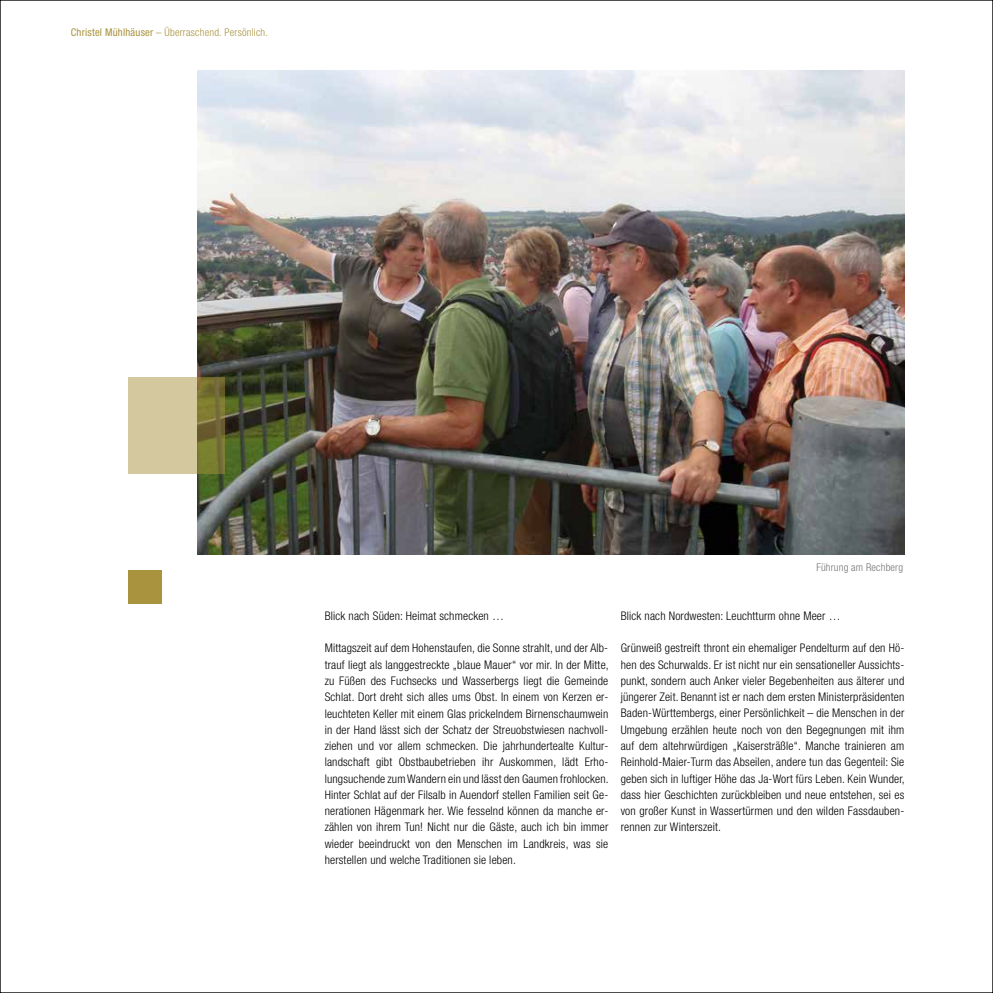
<style>
.page{position:relative;width:993px;height:993px;background:#fff}
.page>*{position:absolute;margin:0;border:0;box-sizing:border-box;transform-origin:0 0}
.t1{font:300 condensed 11.88px/16.2px "Helvetica Neue LT Std";letter-spacing:.015em;color:#000;text-align:justify}
.t2{font:300 condensed 10.62px "Helvetica Neue LT Std";letter-spacing:.02em;color:#a9933e}
.t3{font:300 condensed 10.62px "Helvetica Neue LT Std";letter-spacing:.015em;color:#757574}
.s1{font-weight:400}
</style>
<div class="page">
<img style="left:198px;top:71px;width:706px;height:483px">
<svg style="left:128px;top:377px;width:96px;height:96px;background:#bab180"></svg>
<div style="left:128px;top:569px;width:34px;height:34px;background:#a9933e"></div>
<p class="t2" style="left:71px;top:26px;width:198px"><span class="s1">Christel Mühlhäuser</span> – Überraschend. Persönlich.</p>
<p class="t3" style="left:816px;top:561px;width:88px">Führung am Rechberg</p>
<p class="t1" style="left:324px;top:607px;width:181px">Blick nach Süden: Heimat schmecken …</p>
<p class="t1" style="left:324px;top:640px;width:285px">Mittagszeit auf dem Hohenstaufen, die Sonne strahlt, und der Alb&shy;trauf liegt als langgestreckte „blaue Mauer“ vor mir. In der Mitte, zu Füßen des Fuchsecks und Wasserbergs liegt die Gemeinde Schlat. Dort dreht sich alles ums Obst. In einem von Kerzen er&shy;leuchteten Keller mit einem Glas prickelndem Birnenschaumwein in der Hand lässt sich der Schatz der Streuobstwiesen nachvoll&shy;ziehen und vor allem schmecken. Die jahrhundertealte Kultur&shy;landschaft gibt Obstbaubetrieben ihr Auskommen, lädt Erho&shy;lungsuchende zum Wandern ein und lässt den Gaumen frohlocken.<br>Hinter Schlat auf der Filsalb in Auendorf stellen Familien seit Ge&shy;nerationen Hägenmark her. Wie fesselnd können da manche er&shy;zählen von ihrem Tun! Nicht nur die Gäste, auch ich bin immer wieder beeindruckt von den Menschen im Landkreis, was sie herstellen und welche Traditionen sie leben.</p>
<p class="t1" style="left:620px;top:607px;width:221px">Blick nach Nordwesten: Leuchtturm ohne Meer …</p>
<p class="t1" style="left:620px;top:639px;width:285px">Grünweiß gestreift thront ein ehemaliger Pendelturm auf den Hö&shy;hen des Schurwalds. Er ist nicht nur ein sensationeller Aussichts&shy;punkt, sondern auch Anker vieler Begebenheiten aus älterer und jüngerer Zeit. Benannt ist er nach dem ersten Ministerpräsidenten Baden-Württembergs, einer Persönlichkeit – die Menschen in der Umgebung erzählen heute noch von den Begegnungen mit ihm auf dem altehrwürdigen „Kaisersträßle“. Manche trainieren am Reinhold-Maier-Turm das Abseilen, andere tun das Gegenteil: Sie geben sich in luftiger Höhe das Ja-Wort fürs Leben. Kein Wunder, dass hier Geschichten zurückbleiben und neue entstehen, sei es von großer Kunst in Wassertürmen und den wilden Fassdauben&shy;rennen zur Winterszeit.</p>
</div>
